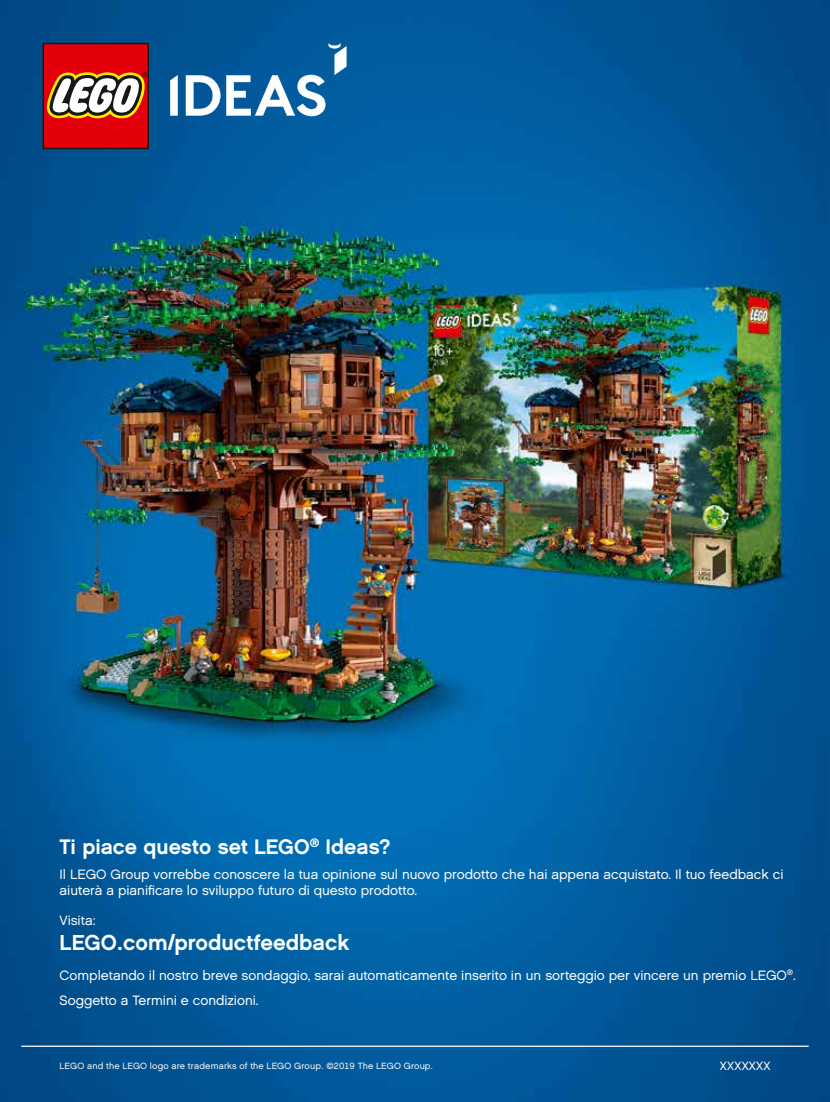
<style>
.page{position:relative;width:830px;height:1102px;background:#fff}
.page>*{position:absolute;margin:0;border:0;box-sizing:border-box;transform-origin:0 0}
.t1{font:700 21.6px "LEGO Chalet 60";color:#fff}
.t2{font:700 21px "LEGO Chalet 60";color:#fff}
.t3{font:13.5px/16.5px "LEGO Chalet 60";color:#fff}
.t4{font:12px "LEGO Chalet 60";letter-spacing:.02em;color:#fff}
.t5{font:9px "LEGO Chalet 60";letter-spacing:.015em;color:#fff}
</style>
<div class="page">
<img style="left:0;top:0;width:829px;height:1101px">
<hr style="left:21px;top:1045px;width:787px;height:1px;background:#fff">
<svg style="left:186px;top:75px;width:34px;height:41px"></svg>
<svg style="left:170px;top:75px;width:8px;height:41px"></svg>
<svg style="left:226px;top:43px;width:120px;height:73px"></svg>
<svg style="left:43px;top:43px;width:106px;height:106px"></svg>
<h2 class="t2" style="left:60px;top:833px;width:332px">Ti piace questo set LEGO<sup>®</sup> Ideas?</h2>
<p class="t3" style="left:60px;top:865px;width:725px">Il LEGO Group vorrebbe conoscere la tua opinione sul nuovo prodotto che hai appena acquistato. Il tuo feedback ci aiuterà a pianificare lo sviluppo futuro di questo prodotto.</p>
<p class="t3" style="left:60px;top:911px;width:38px">Visita:</p>
<h1 class="t1" style="left:60px;top:929px;width:291px">LEGO.com/productfeedback</h1>
<p class="t3" style="left:60px;top:962px;width:737px;line-height:25px">Completando il nostro breve sondaggio, sarai automaticamente inserito in un sorteggio per vincere un premio LEGO<sup>®</sup>.<br>Soggetto a Termini e condizioni.</p>
<p class="t5" style="left:60px;top:1059px;width:375px">LEGO and the LEGO logo are trademarks of the LEGO Group. ©2019 The LEGO Group.</p>
<p class="t4" style="left:719px;top:1057px;width:52px">XXXXXXX</p>
</div>
